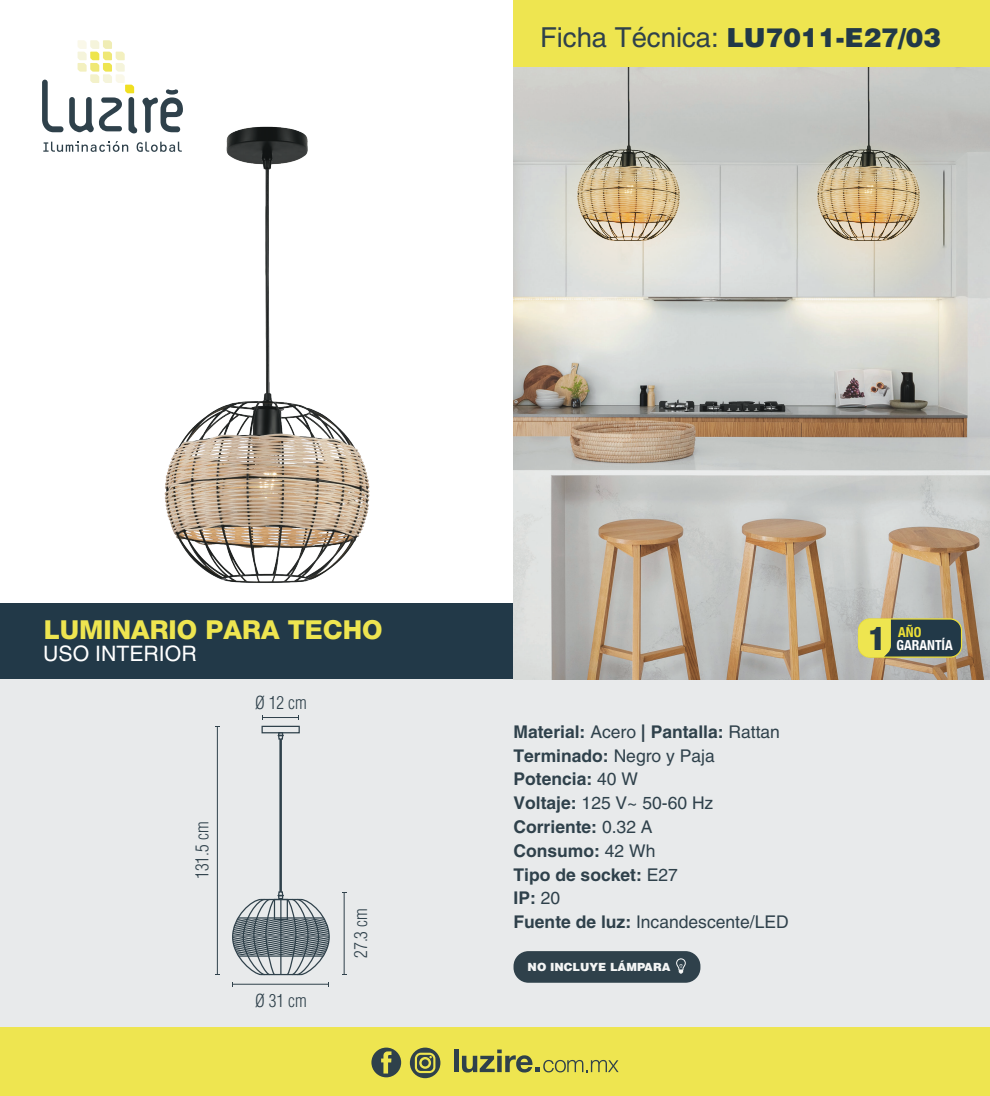
<style>
.page{position:relative;width:990px;height:1096px;background:#fff}
.page>*{position:absolute;margin:0;border:0;box-sizing:border-box;transform-origin:0 0}
.t1{font:900 condensed 32.5px "Helvetica Neue LT";color:#223948}
.t2{font:27.5px "Helvetica LT Std";color:#2f414b}
.t3{font:800 26.25px "Helvetica Neue Cyr";color:#eee550}
.t4{font:21.25px "Helvetica LT Std";color:#fff}
.t5{font:700 17.5px/23.8px "Helvetica LT Std";color:#2f414b}
.t6{font:300 condensed 17.5px "Helvetica LT Std";color:#2f414b}
.t7{font:700 condensed 13.75px "Helvetica Neue";color:#fff}
.t8{font:700 condensed 13.75px "Helvetica Neue";color:#eddf37}
.t9{font:900 11.25px "Helvetica LT Std";color:#f4f5f5}
.s1{font-weight:900;font-size:26.25px;color:#223948}
.s2{font-weight:400}
</style>
<div class="page">
<div style="left:0;top:679px;width:990px;height:367px;background:#e8eaeb"></div>
<div style="left:514px;top:0;width:476px;height:67px;background:#eee550"></div>
<div style="left:0;top:603px;width:514px;height:76px;background:#223948"></div>
<img style="left:128px;top:126px;width:242px;height:457px">
<svg style="left:43px;top:141px;width:85px;height:11px"></svg>
<svg style="left:137px;top:142px;width:45px;height:10px"></svg>
<svg style="left:42px;top:40px;width:141px;height:93px"></svg>
<div style="left:0;top:1027px;width:990px;height:68px;background:#eee550"></div>
<img style="left:514px;top:67px;width:476px;height:612px">
<img style="left:557px;top:67px;width:144px;height:107px">
<svg style="left:541px;top:140px;width:175px;height:156px;background:#d4ccb9"></svg>
<img style="left:797px;top:67px;width:143px;height:105px">
<svg style="left:781px;top:140px;width:175px;height:156px;background:#cdc4af"></svg>
<hr style="left:454px;top:1049px;width:4px;height:22px;background:#2f414b">
<svg style="left:462px;top:1049px;width:157px;height:23px"></svg>
<svg style="left:371px;top:1047px;width:30px;height:30px"></svg>
<svg style="left:410px;top:1047px;width:30px;height:31px"></svg>
<div style="left:859px;top:619px;width:103px;height:38px;background:#223948;border-radius:11px"></div>
<div style="left:858px;top:618px;width:104px;height:39px;border:1px solid #ecde38;border-radius:11px"></div>
<svg style="left:859px;top:619px;width:32px;height:38px"></svg>
<div style="left:514px;top:951px;width:186px;height:31px;background:#2f414b;border-radius:15px"></div>
<svg style="left:676px;top:958px;width:10px;height:15px"></svg>
<hr style="left:232px;top:983px;width:97px;height:1px;background:#2f414b">
<hr style="left:262px;top:717px;width:37px;height:1px;background:#2f414b">
<hr style="left:217px;top:726px;width:1px;height:248px;background:#2f414b">
<hr style="left:344px;top:892px;width:1px;height:82px;background:#2f414b">
<div style="left:262px;top:725px;width:38px;height:8px;border:1px solid #2f414b"></div>
<svg style="left:277px;top:732px;width:7px;height:8px"></svg>
<hr style="left:279px;top:739px;width:3px;height:152px;background:#2f414b">
<svg style="left:232px;top:890px;width:98px;height:85px"></svg>
<h2 class="t2" style="left:540px;top:22px;width:402px">Ficha Técnica: <span class="s1">LU7011-E27/03</span></h2>
<h3 class="t3" style="left:44px;top:615px;width:340px">LUMINARIO PARA TECHO</h3>
<p class="t4" style="left:43px;top:641px;width:155px">USO INTERIOR</p>
<p class="t6" style="left:191px;top:879px;width:59px;rotate:-90deg">131.5 cm</p>
<p class="t6" style="left:255px;top:691px;width:53px">Ø 12 cm</p>
<p class="t6" style="left:255px;top:990px;width:53px">Ø 31 cm</p>
<p class="t6" style="left:350px;top:957px;width:51px;rotate:-90deg">27.3 cm</p>
<p class="t5" style="left:514px;top:719px;width:277px">Material: <span class="s2">Acero</span> | Pantalla: <span class="s2">Rattan<br></span>Terminado: <span class="s2">Negro y Paja<br></span>Potencia: <span class="s2">40 W<br></span>Voltaje: <span class="s2">125 V~ 50-60 Hz<br></span>Corriente: <span class="s2">0.32 A<br></span>Consumo: <span class="s2">42 Wh<br></span>Tipo de socket: <span class="s2">E27<br></span>IP: <span class="s2">20<br></span>Fuente de luz: <span class="s2">Incandescente/LED</span></p>
<p class="t9" style="left:528px;top:959px;width:144px">NO INCLUYE LÁMPARA</p>
<h1 class="t1" style="left:869px;top:618px;width:18px">1</h1>
<p class="t8" style="left:898px;top:620px;width:25px">AÑO</p>
<p class="t7" style="left:897px;top:633px;width:58px">GARANTÍA</p>
</div>
